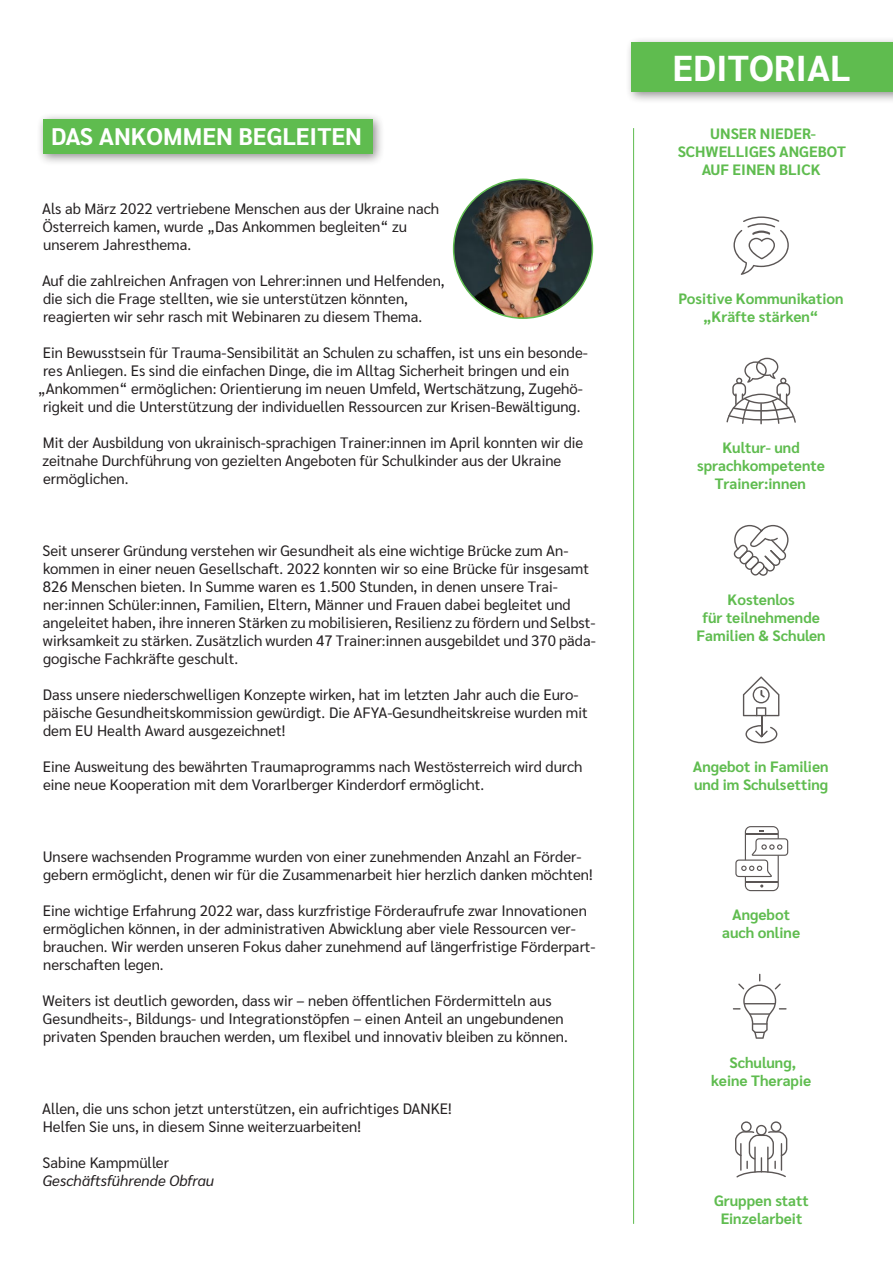
<style>
.page{position:relative;width:893px;height:1263px;background:#fff}
.page>*{position:absolute;margin:0;border:0;box-sizing:border-box;transform-origin:0 0}
.t1{font:700 36px "Sarabun";color:#fff}
.t2{font:700 24px "Sarabun";color:#fff}
.t3{font:15px/18px "Sarabun";color:#231f20}
.t4{font:700 15px/18px "Sarabun";color:#5fbc4f;text-align:center}
.t5{font:italic 15px "Sarabun";color:#231f20}
</style>
<div class="page">
<div style="left:36px;top:113px;width:349px;height:53px;background:#231f20;opacity:.5"></div>
<div style="left:43px;top:119px;width:329px;height:35px;background:#5fbc4f"></div>
<div style="left:625px;top:36px;width:268px;height:68px;background:#231f20;opacity:.5"></div>
<div style="left:631px;top:43px;width:262px;height:49px;background:#5fbc4f"></div>
<hr style="left:633px;top:128px;width:1px;height:1096px;background:#5fbc4f">
<img style="left:454px;top:179px;width:138px;height:139px;border-radius:69px">
<svg style="left:733px;top:974px;width:54px;height:65px"></svg>
<svg style="left:733px;top:216px;width:56px;height:59px"></svg>
<svg style="left:734px;top:525px;width:54px;height:51px"></svg>
<svg style="left:735px;top:826px;width:53px;height:65px"></svg>
<svg style="left:735px;top:1121px;width:52px;height:56px"></svg>
<svg style="left:743px;top:676px;width:36px;height:67px"></svg>
<svg style="left:726px;top:358px;width:70px;height:66px"></svg>
<h2 class="t2" style="left:51px;top:122px;width:312px">DAS ANKOMMEN BEGLEITEN</h2>
<p class="t3" style="left:42px;top:199px;width:399px">Als ab März 2022 vertriebene Menschen aus der Ukraine nach<br>Österreich kamen, wurde „Das Ankommen begleiten“ zu unserem Jahresthema.</p>
<p class="t3" style="left:42px;top:271px;width:404px">Auf die zahlreichen Anfragen von Lehrer:innen und Helfenden, die sich die Frage stellten, wie sie unterstützen könnten, reagierten wir sehr rasch mit Webinaren zu diesem Thema.</p>
<p class="t3" style="left:43px;top:343px;width:547px">Ein Bewusstsein für Trauma-Sensibilität an Schulen zu schaffen, ist uns ein besonde-</p>
<p class="t3" style="left:43px;top:361px;width:528px">res Anliegen. Es sind die einfachen Dinge, die im Alltag Sicherheit bringen und ein</p>
<p class="t3" style="left:38px;top:379px;width:547px">„Ankommen“ ermöglichen: Orientierung im neuen Umfeld, Wertschätzung, Zugehö-</p>
<p class="t3" style="left:43px;top:397px;width:539px">rigkeit und die Unterstützung der individuellen Ressourcen zur Krisen-Bewältigung.</p>
<p class="t3" style="left:42px;top:433px;width:542px">Mit der Ausbildung von ukrainisch-sprachigen Trainer:innen im April konnten wir die zeitnahe Durchführung von gezielten Angeboten für Schulkinder aus der Ukraine ermöglichen.</p>
<p class="t3" style="left:43px;top:541px;width:555px">Seit unserer Gründung verstehen wir Gesundheit als eine wichtige Brücke zum An&shy;kommen in einer neuen Gesellschaft. 2022 konnten wir so eine Brücke für insgesamt 826 Menschen bieten. In Summe waren es 1.500 Stunden, in denen unsere Trai&shy;ner:innen Schüler:innen, Familien, Eltern, Männer und Frauen dabei begleitet und angeleitet haben, ihre inneren Stärken zu mobilisieren, Resilienz zu fördern und Selbst&shy;wirksamkeit zu stärken. Zusätzlich wurden 47 Trainer:innen ausgebildet und 370 päda&shy;gogische Fachkräfte geschult.</p>
<p class="t3" style="left:43px;top:685px;width:547px">Dass unsere niederschwelligen Konzepte wirken, hat im letzten Jahr auch die Euro&shy;päische Gesundheitskommission gewürdigt. Die AFYA-Gesundheitskreise wurden mit dem EU Health Award ausgezeichnet!</p>
<p class="t3" style="left:43px;top:757px;width:541px">Eine Ausweitung des bewährten Traumaprogramms nach Westösterreich wird durch eine neue Kooperation mit dem Vorarlberger Kinderdorf ermöglicht.</p>
<p class="t3" style="left:43px;top:847px;width:551px">Unsere wachsenden Programme wurden von einer zunehmenden Anzahl an Förder&shy;gebern ermöglicht, denen wir für die Zusammenarbeit hier herzlich danken möchten!</p>
<p class="t3" style="left:43px;top:901px;width:554px">Eine wichtige Erfahrung 2022 war, dass kurzfristige Förderaufrufe zwar Innovationen ermöglichen können, in der administrativen Abwicklung aber viele Ressourcen ver&shy;brauchen. Wir werden unseren Fokus daher zunehmend auf längerfristige Förderpart&shy;nerschaften legen.</p>
<p class="t3" style="left:43px;top:991px;width:527px">Weiters ist deutlich geworden, dass wir – neben öffentlichen Fördermitteln aus<br>Gesundheits-, Bildungs- und Integrationstöpfen – einen Anteil an ungebundenen privaten Spenden brauchen werden, um flexibel und innovativ bleiben zu können.</p>
<p class="t3" style="left:42px;top:1099px;width:411px">Allen, die uns schon jetzt unterstützen, ein aufrichtiges DANKE!<br>Helfen Sie uns, in diesem Sinne weiterzuarbeiten!</p>
<p class="t3" style="left:43px;top:1153px;width:128px">Sabine Kampmüller</p>
<p class="t5" style="left:43px;top:1172px;width:173px">Geschäftsführende Obfrau</p>
<h1 class="t1" style="left:673px;top:47px;width:179px">EDITORIAL</h1>
<p class="t4" style="left:678px;top:125px;width:170px">UNSER NIEDER-<br>SCHWELLIGES ANGEBOT<br>AUF EINEN BLICK</p>
<p class="t4" style="left:678px;top:290px;width:167px">Positive Kommunikation „Kräfte stärken“</p>
<p class="t4" style="left:697px;top:439px;width:129px">Kultur- und sprachkompetente<br>Trainer:innen</p>
<p class="t4" style="left:696px;top:590px;width:131px">Kostenlos<br>für teilnehmende<br>Familien &amp; Schulen</p>
<p class="t4" style="left:693px;top:758px;width:137px;text-align:left">Angebot in Familien und im Schulsetting</p>
<p class="t4" style="left:722px;top:906px;width:80px">Angebot auch online</p>
<p class="t4" style="left:711px;top:1053px;width:102px">Schulung, keine Therapie</p>
<p class="t4" style="left:714px;top:1192px;width:96px">Gruppen statt<br>Einzelarbeit</p>
</div>
